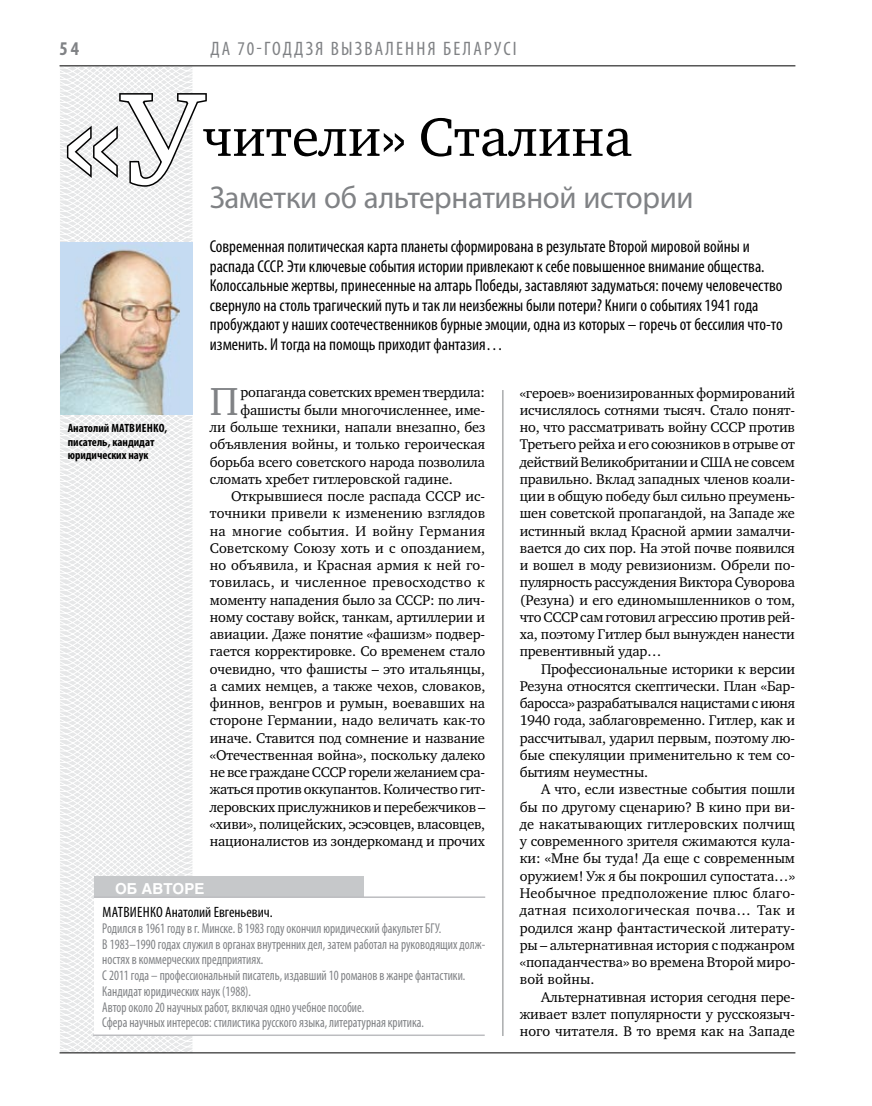
<style>
.page{position:relative;width:872px;height:1106px;background:#fff}
.page>*{position:absolute;margin:0;border:0;box-sizing:border-box;transform-origin:0 0}
.t1{font:132.6px "Charter C";color:#fff}
.t2{font:55.5px "Charter C";color:#000}
.t3{font:40.05px "Charter C";color:#808285}
.t4{font:31.5px "Myriad Pro";letter-spacing:-.01em;color:#808285}
.t5{font:condensed 19.5px "Myriad Pro";letter-spacing:.145em;color:#808285}
.t6{font:700 condensed 19.5px "Myriad Pro";color:#808285}
.t7{font:condensed 17.25px/19.5px "Myriad Pro";color:#000}
.t8{font:condensed 15px "Myriad Pro";color:#000}
.t9{font:700 15px "Helios";color:#fff}
.t10{font:14.4px/17.2px "Charter C";letter-spacing:-.01em;color:#000;text-align:justify}
.t11{font:14.4px "Charter C";letter-spacing:.015em;color:#000}
.t12{font:14.4px "Charter C";letter-spacing:.01em;color:#000}
.t13{font:14.4px "Charter C";letter-spacing:.02em;color:#000}
.t14{font:condensed 14.25px/15.8px "Myriad Pro";color:#808285;scale:.9 1}
.t15{font:700 condensed 12px/13.5px "Myriad Pro";color:#000}
</style>
<div class="page">
<svg style="left:59px;top:65px;width:192px;height:989px"></svg>
<hr style="left:60px;top:1052px;width:735px;height:1px;background:#000">
<hr style="left:60px;top:65px;width:735px;height:1px;background:#000">
<hr style="left:502px;top:390px;width:1px;height:646px;background:#808285">
<svg style="left:65px;top:92px;width:143px;height:96px"></svg>
<div style="left:94px;top:876px;width:269px;height:23px;background:#c6c8ca"></div>
<div style="left:94px;top:897px;width:391px;height:139px;background:#fff"></div>
<hr style="left:93px;top:1034px;width:392px;height:2px;background:#bcbdc0">
<hr style="left:94px;top:896px;width:391px;height:2px;background:#bcbdc0">
<img style="left:60px;top:242px;width:133px;height:173px">
<h3 class="t6" style="left:60px;top:37px;width:21px">54</h3>
<h3 class="t5" style="left:210px;top:37px;width:308px">да 70-годдзя вызвалення беларусі</h3>
<h1 class="t1" style="left:64px;top:65px;width:140px">«У</h1>
<h2 class="t2" style="left:202px;top:106px;width:431px">чители» Сталина</h2>
<h3 class="t4" style="left:210px;top:178px;width:485px">Заметки об альтернативной истории</h3>
<p class="t7" style="left:210px;top:236px;width:574px">Современная политическая карта планеты сформирована в результате Второй мировой войны и распада СССР. Эти ключевые события истории привлекают к себе повышенное внимание общества.<br>Колоссальные жертвы, принесенные на алтарь Победы, заставляют задуматься: почему человечество свернуло на столь трагический путь и так ли неизбежны были потери? Книги о событиях 1941 года пробуждают у наших соотечественников бурные эмоции, одна из которых – горечь от бессилия что-то изменить. И тогда на помощь приходит фантазия…</p>
<p class="t15" style="left:68px;top:421px;width:101px">Анатолий Матвиенко, писатель, кандидат юридических наук</p>
<h3 class="t3" style="left:210px;top:379px;width:30px">П</h3>
<p class="t10" style="left:240px;top:384px;width:246px">ропаганда советских времен твердила:</p>
<p class="t10" style="left:240px;top:401px;width:246px">фашисты были многочисленнее, име-</p>
<p class="t10" style="left:210px;top:418px;width:277px">ли больше техники, напали внезапно, без</p>
<p class="t10" style="left:210px;top:436px;width:277px">объявления войны, и только героическая</p>
<p class="t10" style="left:210px;top:453px;width:277px">борьба всего советского народа позволила</p>
<p class="t10" style="left:210px;top:470px;width:244px">сломать хребет гитлеровской гадине.</p>
<p class="t10" style="left:231px;top:487px;width:256px">Открывшиеся после распада СССР ис-</p>
<p class="t10" style="left:210px;top:505px;width:277px">точники привели к изменению взглядов</p>
<p class="t13" style="left:210px;top:522px;width:277px">на многие события. И войну Германия</p>
<p class="t12" style="left:210px;top:540px;width:277px">Советскому Союзу хоть и с опозданием,</p>
<p class="t10" style="left:210px;top:556px;width:277px">но объявила, и Красная армия к ней го-</p>
<p class="t11" style="left:210px;top:574px;width:277px">товилась, и численное превосходство к</p>
<p class="t10" style="left:210px;top:591px;width:277px">моменту нападения было за СССР: по лич-</p>
<p class="t10" style="left:210px;top:608px;width:277px">ному составу войск, танкам, артиллерии и</p>
<p class="t10" style="left:210px;top:625px;width:277px">авиации. Даже понятие «фашизм» подвер-</p>
<p class="t10" style="left:210px;top:643px;width:277px">гается корректировке. Со временем стало</p>
<p class="t10" style="left:210px;top:660px;width:277px">очевидно, что фашисты – это итальянцы,</p>
<p class="t10" style="left:210px;top:677px;width:277px">а самих немцев, а также чехов, словаков,</p>
<p class="t10" style="left:210px;top:694px;width:277px">финнов, венгров и румын, воевавших на</p>
<p class="t10" style="left:210px;top:712px;width:277px">стороне Германии, надо величать как-то</p>
<p class="t10" style="left:210px;top:729px;width:277px">иначе. Ставится под сомнение и название</p>
<p class="t10" style="left:210px;top:746px;width:277px">«Отечественная война», поскольку далеко</p>
<p class="t10" style="left:210px;top:763px;width:277px">не все граждане СССР горели желанием сра-</p>
<p class="t10" style="left:210px;top:781px;width:277px">жаться против оккупантов. Количество гит-</p>
<p class="t10" style="left:210px;top:798px;width:277px">леровских прислужников и перебежчиков –</p>
<p class="t10" style="left:210px;top:815px;width:277px">«хиви», полицейских, эсэсовцев, власовцев,</p>
<p class="t10" style="left:210px;top:832px;width:277px">националистов из зондеркоманд и прочих</p>
<p class="t9" style="left:115px;top:879px;width:91px">об авторе</p>
<p class="t8" style="left:102px;top:903px;width:172px">Матви енко Анатолий Евгеньевич.</p>
<p class="t14" style="left:102px;top:920px;width:427px">Родился в 1961 году в г. Минске. В 1983 году окончил юридический факультет БГУ.<br>В 1983–1990 годах служил в органах внутренних дел, затем работал на руководящих долж&shy;ностях в коммерческих предприятиях.<br>С 2011 года – профессиональный писатель, издавший 10 романов в жанре фантастики.<br>Кандидат юридических наук (1988).<br>Автор около 20 научных работ, включая одно учебное пособие.<br>Сфера научных интересов: стилистика русского языка, литературная критика.</p>
<p class="t10" style="left:520px;top:384px;width:277px">«героев» военизированных формирований исчислялось сотнями тысяч. Стало понят&shy;но, что рассматривать войну СССР против Третьего рейха и его союзников в отрыве от действий Великобритании и США не совсем правильно. Вклад западных членов коали&shy;ции в общую победу был сильно преумень&shy;шен советской пропагандой, на Западе же истинный вклад Красной армии замалчи&shy;вается до сих пор. На этой почве появился и вошел в моду ревизионизм. Обрели по&shy;пулярность рассуждения Виктора Суворова (Резуна) и его единомышленников о том, что СССР сам готовил агрессию против рей&shy;ха, поэтому Гитлер был вынужден нанести превентивный удар…</p>
<p class="t10" style="left:520px;top:660px;width:277px;text-indent:21px">Профессиональные историки к версии Резуна относятся скептически. План «Бар&shy;баросса» разрабатывался нацистами с июня 1940 года, заблаговременно. Гитлер, как и рассчитывал, ударил первым, поэтому лю&shy;бые спекуляции применительно к тем со&shy;бытиям неуместны.</p>
<p class="t10" style="left:520px;top:781px;width:277px;text-indent:21px">А что, если известные события пошли бы по другому сценарию? В кино при ви&shy;де накатывающих гитлеровских полчищ у современного зрителя сжимаются кула&shy;ки: «Мне бы туда! Да еще с современным оружием! Уж я бы покрошил супостата…» Необычное предположение плюс благо&shy;датная психологическая почва… Так и родился жанр фантастической литерату&shy;ры – альтернативная история с поджанром «попаданчества» во времена Второй миро&shy;вой войны.</p>
<p class="t10" style="left:520px;top:988px;width:277px;text-indent:21px">Альтернативная история сегодня пере&shy;живает взлет популярности у русскоязыч&shy;ного читателя. В то время как на Западе</p>
</div>
